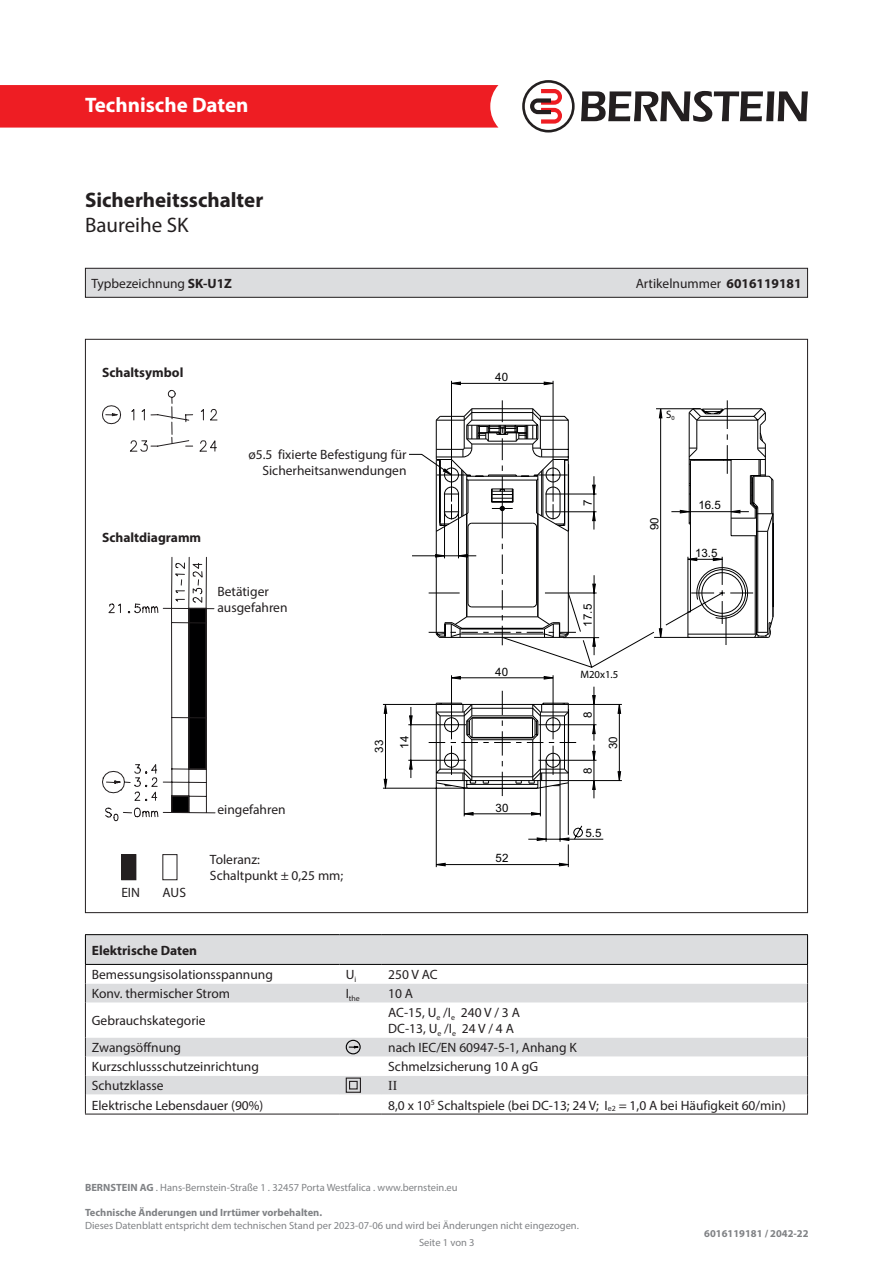
<style>
.page{position:relative;width:893px;height:1263px;background:#fff}
.page>*{position:absolute;margin:0;border:0;box-sizing:border-box;transform-origin:0 0}
.t1{font:700 21px "Myriad Pro";color:#231f20}
.t2{font:700 21px "Myriad Pro";color:#fff}
.t3{font:21px "Myriad Pro";color:#231f20}
.t4{font:13.5px/16.2px "Myriad Pro";color:#231f20}
.t5{font:700 13.5px "Myriad Pro";color:#231f20}
.t6{font:13.5px "Times New Roman";color:#231f20}
.t7{font:11.55px "Arial";color:#000001}
.t8{font:10.8px "Myriad Pro";color:#000001}
.t9{font:10.5px "Myriad Pro";color:#808285}
.t10{font:700 10.5px "Myriad Pro";color:#808285}
.t11{font:7.8px "Myriad Pro";color:#231f20}
.s1{font-weight:700}
</style>
<div class="page">
<div style="left:0;top:85px;width:498px;height:43px;background:#ee1d23"></div>
<svg style="left:581px;top:91px;width:227px;height:31px"></svg>
<svg style="left:522px;top:80px;width:53px;height:53px"></svg>
<svg style="left:102px;top:390px;width:115px;height:62px"></svg>
<svg style="left:102px;top:557px;width:113px;height:264px"></svg>
<div style="left:122px;top:855px;width:14px;height:25px;background:#231f20"></div>
<div style="left:121px;top:854px;width:15px;height:26px;border:1px solid #231f20"></div>
<div style="left:162px;top:854px;width:15px;height:26px;border:1px solid #231f20"></div>
<svg style="left:452px;top:381px;width:9px;height:4px"></svg>
<svg style="left:543px;top:381px;width:10px;height:4px"></svg>
<svg style="left:435px;top:862px;width:11px;height:4px"></svg>
<svg style="left:463px;top:812px;width:11px;height:4px"></svg>
<svg style="left:531px;top:812px;width:9px;height:4px"></svg>
<svg style="left:536px;top:837px;width:10px;height:4px"></svg>
<svg style="left:383px;top:705px;width:4px;height:9px"></svg>
<svg style="left:383px;top:778px;width:4px;height:10px"></svg>
<hr style="left:451px;top:381px;width:1px;height:79px;background:#000001">
<hr style="left:553px;top:381px;width:1px;height:79px;background:#000001">
<hr style="left:451px;top:383px;width:102px;height:1px;background:#000001">
<hr style="left:385px;top:704px;width:1px;height:84px;background:#000001">
<hr style="left:436px;top:864px;width:132px;height:1px;background:#000001">
<hr style="left:528px;top:839px;width:75px;height:1px;background:#000001">
<hr style="left:464px;top:813px;width:76px;height:1px;background:#000001">
<hr style="left:436px;top:783px;width:1px;height:84px;background:#000001">
<hr style="left:383px;top:788px;width:84px;height:1px;background:#000001">
<hr style="left:464px;top:773px;width:1px;height:43px;background:#000001">
<hr style="left:568px;top:780px;width:54px;height:1px;background:#000001">
<hr style="left:540px;top:773px;width:1px;height:43px;background:#000001">
<hr style="left:383px;top:704px;width:53px;height:1px;background:#000001">
<hr style="left:546px;top:760px;width:1px;height:82px;background:#000001">
<hr style="left:560px;top:760px;width:1px;height:82px;background:#000001">
<svg style="left:559px;top:825px;width:24px;height:42px"></svg>
<hr style="left:568px;top:783px;width:1px;height:52px;background:#000001">
<hr style="left:594px;top:745px;width:1px;height:53px;background:#000001">
<hr style="left:619px;top:704px;width:1px;height:76px;background:#000001">
<svg style="left:408px;top:702px;width:188px;height:94px"></svg>
<svg style="left:444px;top:675px;width:178px;height:93px"></svg>
<svg style="left:409px;top:400px;width:365px;height:268px"></svg>
<svg style="left:86px;top:1038px;width:721px;height:76px"></svg>
<hr style="left:807px;top:1003px;width:1px;height:34px;background:#231f20">
<svg style="left:807px;top:1037px;width:1px;height:77px"></svg>
<hr style="left:85px;top:934px;width:254px;height:1px;background:#000">
<hr style="left:339px;top:934px;width:43px;height:1px;background:#000">
<hr style="left:382px;top:934px;width:426px;height:1px;background:#000">
<hr style="left:86px;top:1094px;width:253px;height:1px;background:#fff">
<hr style="left:339px;top:1094px;width:43px;height:1px;background:#fff">
<hr style="left:382px;top:1094px;width:425px;height:1px;background:#fff">
<hr style="left:85px;top:1114px;width:254px;height:1px;background:#231f20">
<hr style="left:339px;top:1114px;width:43px;height:1px;background:#231f20">
<hr style="left:382px;top:1114px;width:426px;height:1px;background:#231f20">
<svg style="left:85px;top:935px;width:723px;height:68px"></svg>
<hr style="left:85px;top:1003px;width:1px;height:34px;background:#231f20">
<svg style="left:85px;top:1037px;width:1px;height:77px"></svg>
<svg style="left:346px;top:1040px;width:15px;height:14px"></svg>
<svg style="left:346px;top:1077px;width:15px;height:16px"></svg>
<div style="left:85px;top:268px;width:722px;height:29px;background:#dcdddf"></div>
<div style="left:85px;top:268px;width:723px;height:30px;border:1px solid #231f20"></div>
<h1 class="t2" style="left:85px;top:91px;width:165px">Technische Daten</h1>
<p class="t1" style="left:85px;top:186px;width:180px">Sicherheitsschalter</p>
<p class="t3" style="left:85px;top:212px;width:105px">Baureihe SK</p>
<p class="t4" style="left:91px;top:275px;width:142px">Typbezeichnung <span class="s1">SK-U1Z</span></p>
<p class="t4" style="left:636px;top:275px;width:167px">Artikelnummer <span class="s1">6016119181</span></p>
<p class="t5" style="left:102px;top:364px;width:83px">Schaltsymbol</p>
<p class="t4" style="left:248px;top:446px;width:160px">ø5.5 fixierte Befestigung für</p>
<p class="t4" style="left:262px;top:462px;width:146px">Sicherheitsanwendungen</p>
<p class="t5" style="left:102px;top:528px;width:101px">Schaltdiagramm</p>
<p class="t4" style="left:217px;top:583px;width:72px">Betätiger ausgefahren</p>
<p class="t4" style="left:121px;top:884px;width:20px">EIN</p>
<p class="t4" style="left:162px;top:884px;width:25px">AUS</p>
<p class="t4" style="left:217px;top:801px;width:70px">eingefahren</p>
<p class="t4" style="left:210px;top:851px;width:52px">Toleranz:</p>
<p class="t4" style="left:210px;top:867px;width:135px">Schaltpunkt ± 0,25 mm;</p>
<p class="t7" style="left:371px;top:753px;width:14px;rotate:-90deg">33</p>
<p class="t7" style="left:397px;top:748px;width:14px;rotate:-90deg">14</p>
<p class="t7" style="left:495px;top:369px;width:14px">40</p>
<p class="t7" style="left:495px;top:663px;width:14px">40</p>
<p class="t7" style="left:496px;top:799px;width:14px">30</p>
<p class="t7" style="left:496px;top:850px;width:14px">52</p>
<p class="t5" style="left:92px;top:941px;width:107px">Elektrische Daten</p>
<p class="t4" style="left:92px;top:966px;width:183px">Bemessungsisolationsspannung</p>
<p class="t4" style="left:346px;top:966px;width:12px">U<sub>i</sub></p>
<p class="t4" style="left:388px;top:966px;width:51px">250 V AC</p>
<p class="t4" style="left:92px;top:985px;width:140px">Konv. thermischer Strom</p>
<p class="t11" style="left:346px;top:994px;width:16px"><sup>I</sup>the</p>
<p class="t4" style="left:388px;top:985px;width:26px">10 A</p>
<p class="t4" style="left:92px;top:1012px;width:115px">Gebrauchskategorie</p>
<p class="t4" style="left:388px;top:1004px;width:133px">AC-15, U<sub>e</sub> /I<sub>e</sub> 240 V / 3 A</p>
<p class="t4" style="left:388px;top:1020px;width:127px">DC-13, U<sub>e</sub> /I<sub>e</sub> 24 V / 4 A</p>
<p class="t7" style="left:580px;top:506px;width:8px;rotate:-90deg">7</p>
<p class="t7" style="left:580px;top:626px;width:24px;rotate:-90deg">17.5</p>
<p class="t8" style="left:580px;top:668px;width:39px">M20x1.5</p>
<p class="t7" style="left:580px;top:718px;width:8px;rotate:-90deg">8</p>
<p class="t7" style="left:580px;top:774px;width:8px;rotate:-90deg">8</p>
<p class="t7" style="left:605px;top:749px;width:14px;rotate:-90deg">30</p>
<p class="t7" style="left:585px;top:825px;width:18px">5.5</p>
<p class="t8" style="left:666px;top:408px;width:10px">S<sub>0</sub></p>
<p class="t7" style="left:646px;top:530px;width:14px;rotate:-90deg">90</p>
<p class="t7" style="left:698px;top:497px;width:24px">16.5</p>
<p class="t7" style="left:695px;top:545px;width:24px">13.5</p>
<p class="t4" style="left:92px;top:1039px;width:91px">Zwangsöffnung</p>
<p class="t4" style="left:388px;top:1039px;width:190px">nach IEC/EN 60947-5-1, Anhang K</p>
<p class="t4" style="left:92px;top:1058px;width:169px">Kurzschlussschutzeinrichtung</p>
<p class="t4" style="left:388px;top:1058px;width:151px">Schmelzsicherung 10 A gG</p>
<p class="t4" style="left:92px;top:1077px;width:73px">Schutzklasse</p>
<p class="t6" style="left:388px;top:1076px;width:10px">II</p>
<p class="t4" style="left:92px;top:1097px;width:173px">Elektrische Lebensdauer (90%)</p>
<p class="t4" style="left:388px;top:1097px;width:399px">8,0 x 10<sup>5</sup> Schaltspiele (bei DC-13; 24 V; I<sub>e2</sub> = 1,0 A bei Häufigkeit 60/min)</p>
<p class="t9" style="left:85px;top:1181px;width:374px"><span class="s1">BERNSTEIN AG</span> . Hans-Bernstein-Straße 1 . 32457 Porta Westfalica . www.bernstein.eu</p>
<p class="t10" style="left:85px;top:1206px;width:239px">Technische Änderungen und Irrtümer vorbehalten.</p>
<p class="t9" style="left:85px;top:1219px;width:495px">Dieses Datenblatt entspricht dem technischen Stand per 2023-07-06 und wird bei Änderungen nicht eingezogen.</p>
<p class="t9" style="left:419px;top:1236px;width:57px">Seite 1 von 3</p>
<p class="t10" style="left:704px;top:1227px;width:106px">6016119181 / 2042-22</p>
</div>
